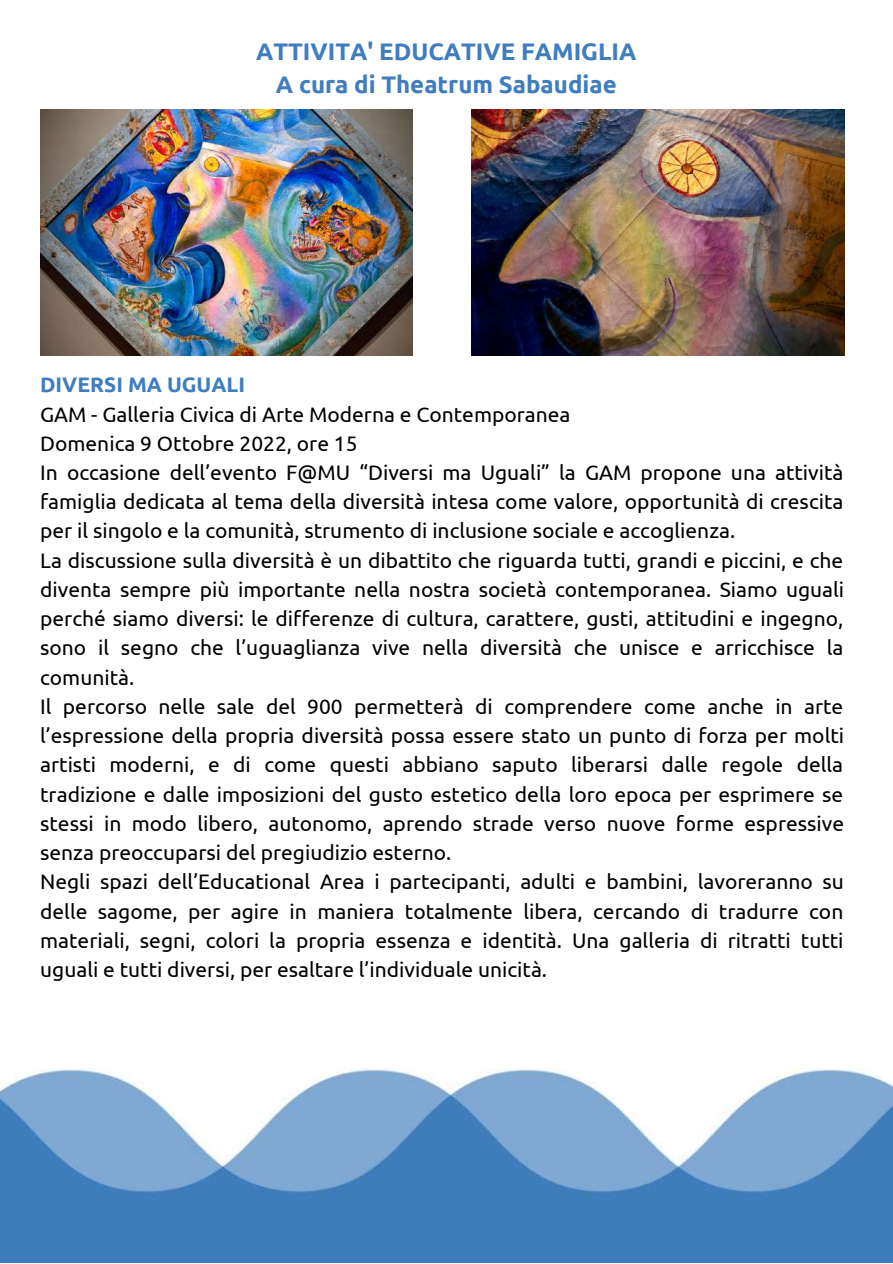
<style>
.page{position:relative;width:893px;height:1264px;background:#fff}
.page>*{position:absolute;margin:0;border:0;box-sizing:border-box;transform-origin:0 0}
.t1{font:700 24px/32.5px "Ubuntu";color:#407dbe;text-align:center}
.t2{font:21px/29.2px "Ubuntu";color:#000}
.t3{font:700 21px "Ubuntu";color:#407dbe}
</style>
<div class="page">
<img style="left:0;top:1068px;width:892px;height:194px">
<img style="left:40px;top:109px;width:372px;height:247px">
<img style="left:471px;top:109px;width:373px;height:247px">
<p class="t1" style="left:256px;top:35px;width:382px">ATTIVITA' EDUCATIVE FAMIGLIA<br>A cura di Theatrum Sabaudiae</p>
<p class="t3" style="left:40px;top:373px;width:206px">DIVERSI MA UGUALI</p>
<p class="t2" style="left:40px;top:399px;width:805px">GAM - Galleria Civica di Arte Moderna e Contemporanea<br>Domenica 9 Ottobre 2022, ore 15<br>In occasione dell’evento F@MU “Diversi ma Uguali” la GAM propone una attività famiglia dedicata al tema della diversità intesa come valore, opportunità di crescita per il singolo e la comunità, strumento di inclusione sociale e accoglienza.<br>La discussione sulla diversità è un dibattito che riguarda tutti, grandi e piccini, e che diventa sempre più importante nella nostra società contemporanea. Siamo uguali perché siamo diversi: le differenze di cultura, carattere, gusti, attitudini e ingegno, sono il segno che l’uguaglianza vive nella diversità che unisce e arricchisce la comunità.<br>Il percorso nelle sale del 900 permetterà di comprendere come anche in arte l’espressione della propria diversità possa essere stato un punto di forza per molti artisti moderni, e di come questi abbiano saputo liberarsi dalle regole della tradizione e dalle imposizioni del gusto estetico della loro epoca per esprimere se stessi in modo libero, autonomo, aprendo strade verso nuove forme espressive senza preoccuparsi del pregiudizio esterno.<br>Negli spazi dell’Educational Area i partecipanti, adulti e bambini, lavoreranno su delle sagome, per agire in maniera totalmente libera, cercando di tradurre con materiali, segni, colori la propria essenza e identità. Una galleria di ritratti tutti uguali e tutti diversi, per esaltare l’individuale unicità.</p>
</div>
